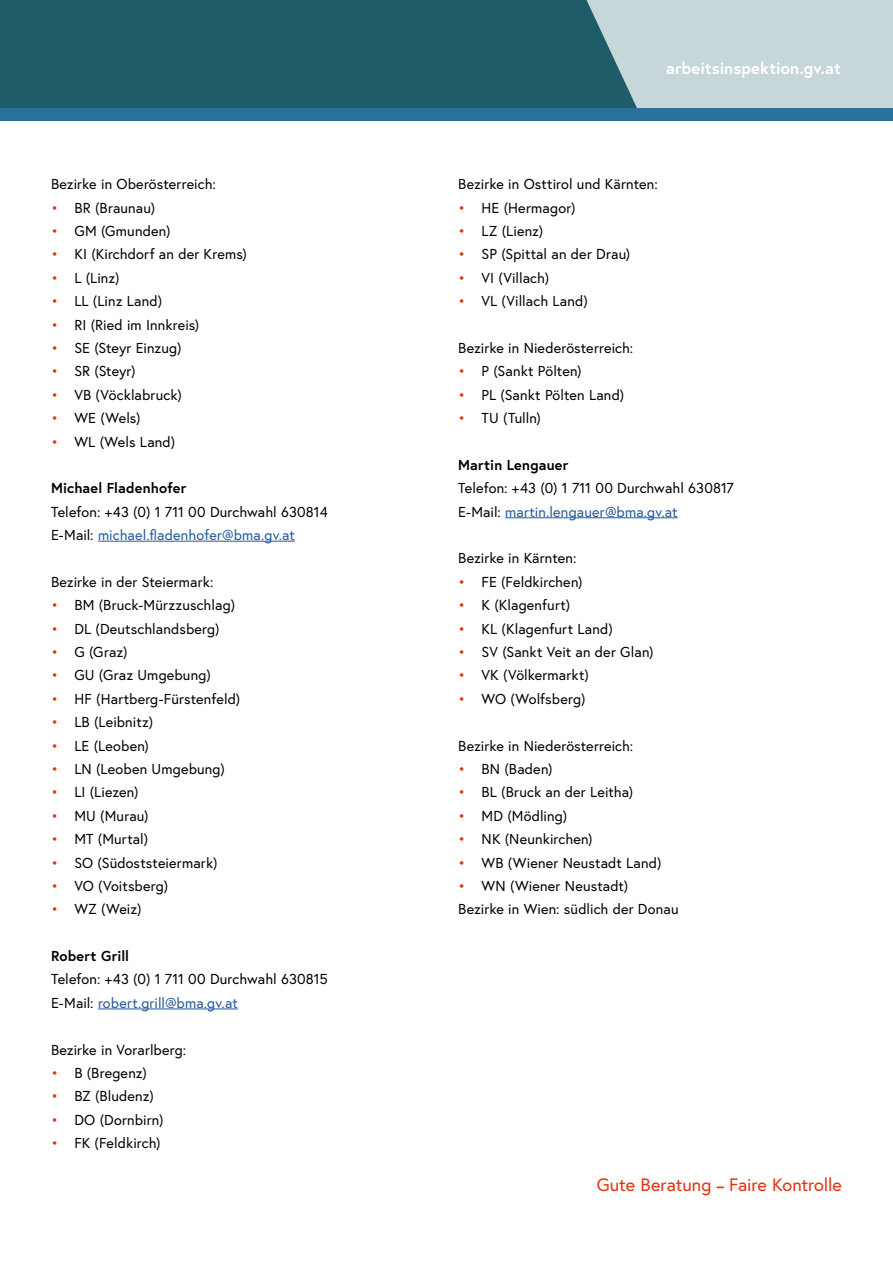
<style>
.page{position:relative;width:893px;height:1263px;background:#fff}
.page>*{position:absolute;margin:0;border:0;box-sizing:border-box;transform-origin:0 0}
.t1{font:18px "Europa Austria";letter-spacing:-.005em;color:#e5310e}
.t2{font:700 16.5px "Europa Austria";letter-spacing:.005em;color:#fff}
.Merkblatt_p{font:14.4px "Europa Austria";letter-spacing:.01em;color:#000}
.Merkblatt_p-2{font:14.4px "Europa Austria";letter-spacing:.01em;color:#245a9c}
.Merkblatt_p-3{font:700 14.4px "Europa Austria";letter-spacing:.01em;color:#000}
.p_Abstand_danach{font:14.4px "Europa Austria";letter-spacing:.005em;color:#000}
.s1{color:#e5310e}
.s2{color:#000}
.s3{font-weight:700;font-size:14.4px}
</style>
<div class="page">
<div style="left:0;top:0;width:893px;height:108px;background:#c7d6d9"></div>
<div style="left:0;top:0;width:637px;height:108px;background:#1e5d67"></div>
<div style="left:0;top:108px;width:893px;height:13px;background:#2b6f9c"></div>
<hr style="left:98px;top:541px;width:197px;height:1px;background:#245a9c">
<hr style="left:98px;top:1009px;width:140px;height:1px;background:#245a9c">
<hr style="left:505px;top:517px;width:173px;height:1px;background:#245a9c">
<p class="Merkblatt_p" style="left:51px;top:175px;width:166px">Bezirke in Oberösterreich:</p>
<p class="Merkblatt_p" style="left:51px;top:198px;width:106px"><span class="s1">•</span> BR (Braunau)</p>
<p class="Merkblatt_p" style="left:51px;top:222px;width:121px"><span class="s1">•</span> GM (Gmunden)</p>
<p class="Merkblatt_p" style="left:51px;top:245px;width:197px"><span class="s1">•</span> KI (Kirchdorf an der Krems)</p>
<p class="Merkblatt_p" style="left:51px;top:268px;width:70px"><span class="s1">•</span> L (Linz)</p>
<p class="Merkblatt_p" style="left:51px;top:292px;width:113px"><span class="s1">•</span> LL (Linz Land)</p>
<p class="Merkblatt_p" style="left:51px;top:315px;width:150px"><span class="s1">•</span> RI (Ried im Innkreis)</p>
<p class="Merkblatt_p" style="left:51px;top:339px;width:132px"><span class="s1">•</span> SE (Steyr Einzug)</p>
<p class="Merkblatt_p" style="left:51px;top:362px;width:86px"><span class="s1">•</span> SR (Steyr)</p>
<p class="Merkblatt_p" style="left:51px;top:385px;width:132px"><span class="s1">•</span> VB (Vöcklabruck)</p>
<p class="Merkblatt_p" style="left:51px;top:409px;width:91px"><span class="s1">•</span> WE (Wels)</p>
<p class="Merkblatt_p" style="left:51px;top:432px;width:126px"><span class="s1">•</span> WL (Wels Land)</p>
<p class="Merkblatt_p-3" style="left:51px;top:478px;width:137px">Michael Fladenhofer</p>
<p class="Merkblatt_p" style="left:51px;top:502px;width:278px">Telefon: +43 (0) 1 711 00 Durchwahl 630814</p>
<p class="Merkblatt_p-2" style="left:51px;top:526px;width:245px"><span class="s2">E-Mail:</span> michael.fladenhofer@bma.gv.at</p>
<p class="Merkblatt_p" style="left:51px;top:573px;width:164px">Bezirke in der Steiermark:</p>
<p class="Merkblatt_p" style="left:51px;top:596px;width:186px"><span class="s1">•</span> BM (Bruck-Mürzzuschlag)</p>
<p class="Merkblatt_p" style="left:51px;top:619px;width:170px"><span class="s1">•</span> DL (Deutschlandsberg)</p>
<p class="Merkblatt_p" style="left:51px;top:643px;width:78px"><span class="s1">•</span> G (Graz)</p>
<p class="Merkblatt_p" style="left:51px;top:666px;width:161px"><span class="s1">•</span> GU (Graz Umgebung)</p>
<p class="Merkblatt_p" style="left:51px;top:689px;width:191px"><span class="s1">•</span> HF (Hartberg-Fürstenfeld)</p>
<p class="Merkblatt_p" style="left:51px;top:713px;width:104px"><span class="s1">•</span> LB (Leibnitz)</p>
<p class="Merkblatt_p" style="left:51px;top:736px;width:100px"><span class="s1">•</span> LE (Leoben)</p>
<p class="Merkblatt_p" style="left:51px;top:760px;width:176px"><span class="s1">•</span> LN (Leoben Umgebung)</p>
<p class="Merkblatt_p" style="left:51px;top:783px;width:89px"><span class="s1">•</span> LI (Liezen)</p>
<p class="Merkblatt_p" style="left:51px;top:806px;width:99px"><span class="s1">•</span> MU (Murau)</p>
<p class="Merkblatt_p" style="left:51px;top:830px;width:99px"><span class="s1">•</span> MT (Murtal)</p>
<p class="Merkblatt_p" style="left:51px;top:853px;width:168px"><span class="s1">•</span> SO (Südoststeiermark)</p>
<p class="Merkblatt_p" style="left:51px;top:877px;width:119px"><span class="s1">•</span> VO (Voitsberg)</p>
<p class="Merkblatt_p" style="left:51px;top:900px;width:92px"><span class="s1">•</span> WZ (Weiz)</p>
<p class="Merkblatt_p-3" style="left:51px;top:946px;width:80px">Robert Grill</p>
<p class="Merkblatt_p" style="left:51px;top:970px;width:278px">Telefon: +43 (0) 1 711 00 Durchwahl 630815</p>
<p class="Merkblatt_p-2" style="left:51px;top:993px;width:188px"><span class="s2">E-Mail:</span> robert.grill@bma.gv.at</p>
<p class="Merkblatt_p" style="left:51px;top:1040px;width:137px">Bezirke in Vorarlberg:</p>
<p class="Merkblatt_p" style="left:51px;top:1064px;width:98px"><span class="s1">•</span> B (Bregenz)</p>
<p class="Merkblatt_p" style="left:51px;top:1087px;width:104px"><span class="s1">•</span> BZ (Bludenz)</p>
<p class="Merkblatt_p" style="left:51px;top:1110px;width:114px"><span class="s1">•</span> DO (Dornbirn)</p>
<p class="Merkblatt_p" style="left:51px;top:1134px;width:111px"><span class="s1">•</span> FK (Feldkirch)</p>
<p class="t2" style="left:666px;top:56px;width:176px">arbeitsinspektion.gv.at</p>
<p class="Merkblatt_p" style="left:458px;top:175px;width:201px">Bezirke in Osttirol und Kärnten:</p>
<p class="Merkblatt_p" style="left:458px;top:198px;width:119px"><span class="s1">•</span> HE (Hermagor)</p>
<p class="Merkblatt_p" style="left:458px;top:222px;width:87px"><span class="s1">•</span> LZ (Lienz)</p>
<p class="Merkblatt_p" style="left:458px;top:245px;width:174px"><span class="s1">•</span> SP (Spittal an der Drau)</p>
<p class="Merkblatt_p" style="left:458px;top:268px;width:92px"><span class="s1">•</span> VI (Villach)</p>
<p class="Merkblatt_p" style="left:458px;top:292px;width:131px"><span class="s1">•</span> VL (Villach Land)</p>
<p class="Merkblatt_p" style="left:458px;top:339px;width:177px">Bezirke in Niederösterreich:</p>
<p class="Merkblatt_p" style="left:458px;top:362px;width:125px"><span class="s1">•</span> P (Sankt Pölten)</p>
<p class="Merkblatt_p" style="left:458px;top:385px;width:168px"><span class="s1">•</span> PL (Sankt Pölten Land)</p>
<p class="Merkblatt_p" style="left:458px;top:409px;width:84px"><span class="s1">•</span> TU (Tulln)</p>
<p class="Merkblatt_p-3" style="left:458px;top:455px;width:112px">Martin Lengauer</p>
<p class="Merkblatt_p" style="left:458px;top:479px;width:277px">Telefon: +43 (0) 1 711 00 Durchwahl 630817</p>
<p class="Merkblatt_p-2" style="left:458px;top:502px;width:221px"><span class="s2">E-Mail:</span> martin.lengauer@bma.gv.at</p>
<p class="Merkblatt_p" style="left:458px;top:549px;width:120px">Bezirke in Kärnten:</p>
<p class="Merkblatt_p" style="left:458px;top:573px;width:126px"><span class="s1">•</span> FE (Feldkirchen)</p>
<p class="Merkblatt_p" style="left:458px;top:596px;width:113px"><span class="s1">•</span> K (Klagenfurt)</p>
<p class="Merkblatt_p" style="left:458px;top:619px;width:156px"><span class="s1">•</span> KL (Klagenfurt Land)</p>
<p class="Merkblatt_p" style="left:458px;top:643px;width:197px"><span class="s1">•</span> SV (Sankt Veit an der Glan)</p>
<p class="Merkblatt_p" style="left:458px;top:666px;width:132px"><span class="s1">•</span> VK (Völkermarkt)</p>
<p class="Merkblatt_p" style="left:458px;top:689px;width:129px"><span class="s1">•</span> WO (Wolfsberg)</p>
<p class="Merkblatt_p" style="left:458px;top:736px;width:177px">Bezirke in Niederösterreich:</p>
<p class="Merkblatt_p" style="left:458px;top:760px;width:96px"><span class="s1">•</span> BN (Baden)</p>
<p class="Merkblatt_p" style="left:458px;top:783px;width:177px"><span class="s1">•</span> BL (Bruck an der Leitha)</p>
<p class="Merkblatt_p" style="left:458px;top:806px;width:111px"><span class="s1">•</span> MD (Mödling)</p>
<p class="Merkblatt_p" style="left:458px;top:830px;width:136px"><span class="s1">•</span> NK (Neunkirchen)</p>
<p class="Merkblatt_p" style="left:458px;top:853px;width:205px"><span class="s1">•</span> WB (Wiener Neustadt Land)</p>
<p class="Merkblatt_p" style="left:458px;top:877px;width:172px"><span class="s1">•</span> WN (Wiener Neustadt)</p>
<p class="p_Abstand_danach" style="left:458px;top:900px;width:222px">Bezirke in Wien: südlich der Donau</p>
<p class="t1" style="left:597px;top:1173px;width:247px">Gute Beratung <span class="s3">–</span> Faire Kontrolle</p>
</div>
